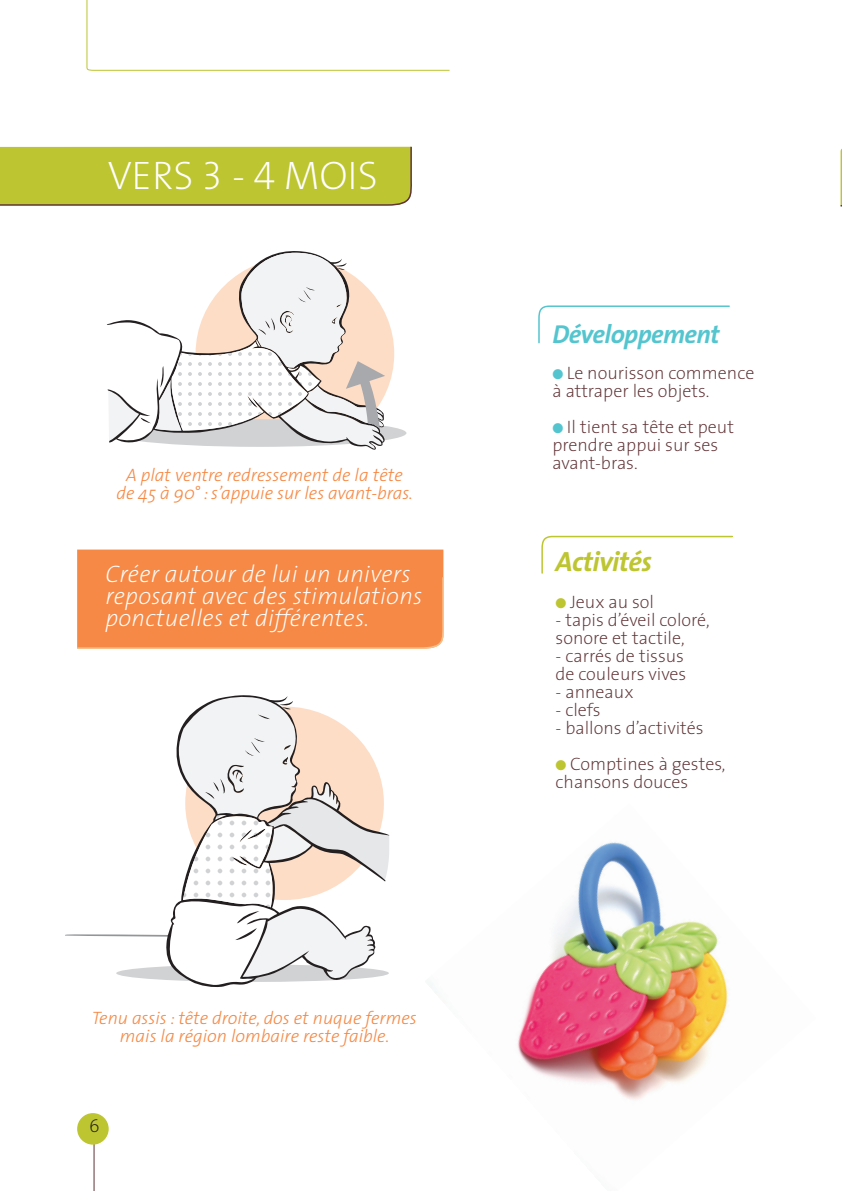
<style>
.page{position:relative;width:842px;height:1191px;background:#fff}
.page>*{position:absolute;margin:0;border:0;box-sizing:border-box;transform-origin:0 0}
.t1{font:40px "The Sans Extra Light Caps";letter-spacing:-.005em;color:#fff}
.t2{font:italic 700 28px "The Sans";letter-spacing:-.025em;color:#bdc531}
.t3{font:italic 700 26px "The Sans";letter-spacing:-.025em;color:#54c5cf}
.t4{font:italic 200 24px/22px "The Sans";letter-spacing:.01em;color:#fff}
.t5{font:200 18px/18px "The Sans";color:#603336}
.t6{font:italic 300 18px/18px "The Sans";color:#f68945;text-align:center}
.t7{font:200 18px "The Mix";color:#231f20}
.s1{color:#54c5cf}
.s2{color:#bdc531}
</style>
<div class="page">
<svg style="left:86px;top:0;width:364px;height:71px"></svg>
<hr style="left:94px;top:1124px;width:1px;height:67px;background:#603336">
<div style="left:77px;top:1113px;width:32px;height:31px;background:#bdc531;border-radius:50%"></div>
<div style="left:0;top:146px;width:412px;height:60px;background:#bdc531"></div>
<svg style="left:840px;top:148px;width:2px;height:59px"></svg>
<svg style="left:538px;top:305px;width:192px;height:39px"></svg>
<svg style="left:541px;top:535px;width:192px;height:39px"></svg>
<div style="left:77px;top:549px;width:367px;height:100px;background:#f68945"></div>
<svg style="left:108px;top:252px;width:298px;height:197px"></svg>
<svg style="left:66px;top:696px;width:324px;height:289px"></svg>
<img style="left:517px;top:842px;width:211px;height:258px">
<h1 class="t1" style="left:108px;top:143px;width:272px">VERS 3 - 4 MOIS</h1>
<p class="t6" style="left:117px;top:466px;width:298px">A plat ventre redressement de la tête de 45 à 90° : s’appuie sur les avant-bras.</p>
<h3 class="t4" style="left:105px;top:562px;width:318px">Créer autour de lui un univers reposant avec des stimulations ponctuelles et différentes.</h3>
<p class="t6" style="left:92px;top:1008px;width:326px">Tenu assis : tête droite, dos et nuque fermes mais la région lombaire reste faible.</p>
<p class="t7" style="left:89px;top:1111px;width:12px">6</p>
<h3 class="t3" style="left:552px;top:312px;width:169px">Développement</h3>
<p class="t5" style="left:552px;top:363px;width:204px"><span class="s1">●</span> Le nourisson commence à attraper les objets.</p>
<p class="t5" style="left:552px;top:417px;width:183px"><span class="s1">●</span> Il tient sa tête et peut prendre appui sur ses avant-bras.</p>
<h2 class="t2" style="left:556px;top:538px;width:98px">Activités</h2>
<p class="t5" style="left:556px;top:592px;width:100px"><span class="s2">●</span> Jeux au sol</p>
<p class="t5" style="left:556px;top:610px;width:156px">- tapis d’éveil coloré, sonore et tactile,</p>
<p class="t5" style="left:556px;top:646px;width:132px">- carrés de tissus de couleurs vives</p>
<p class="t5" style="left:556px;top:682px;width:79px">- anneaux</p>
<p class="t5" style="left:556px;top:700px;width:47px">- clefs</p>
<p class="t5" style="left:556px;top:718px;width:150px">- ballons d’activités</p>
<p class="t5" style="left:556px;top:754px;width:171px"><span class="s2">●</span> Comptines à gestes, chansons douces</p>
</div>
